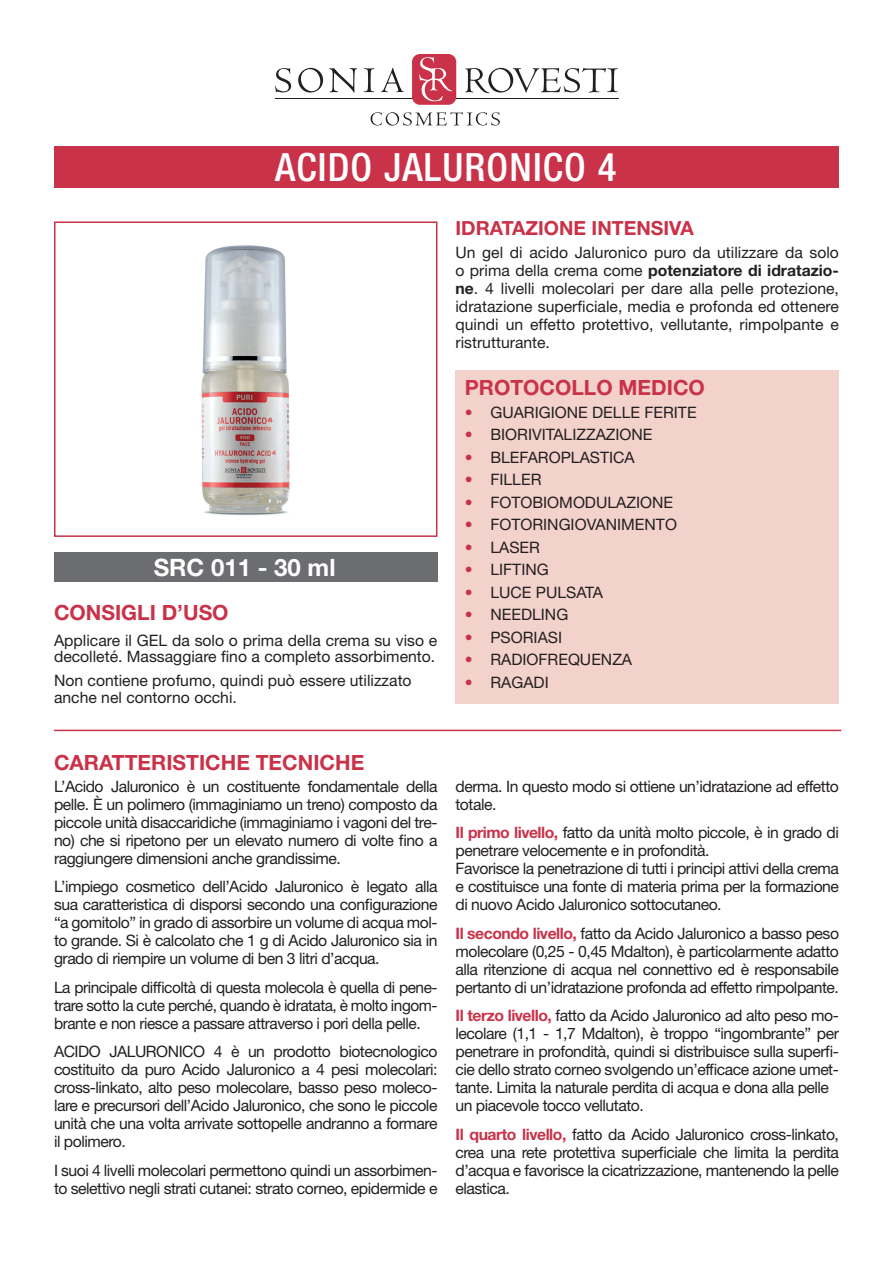
<style>
.page{position:relative;width:893px;height:1263px;background:#fff}
.page>*{position:absolute;margin:0;border:0;box-sizing:border-box;transform-origin:0 0}
.t1{font:500 condensed 39px "Helvetica Neue LT Std";letter-spacing:.03em;color:#fff}
.t2{font:700 24px "Helvetica Neue LT Std";color:#fff}
.t3{font:700 21px "Helvetica Neue LT Std";color:#c93249}
.t4{font:700 19.5px "Helvetica Neue LT Std";color:#c93249}
.t5{font:15.75px/18px "Helvetica Neue LT Std";letter-spacing:-.03em;color:#231f20;text-align:justify}
.t6{font:15.75px/16.5px "Helvetica Neue LT Std";color:#231f20}
.s1{font-weight:700}
.s2{color:#c93249}
.s3{font-weight:700;color:#c93249}
</style>
<div class="page">
<div style="left:455px;top:370px;width:384px;height:333px;background:#f2d2ca"></div>
<div style="left:54px;top:552px;width:383px;height:30px;background:#6c6d70"></div>
<div style="left:54px;top:147px;width:784px;height:41px;background:#c93249"></div>
<svg style="left:371px;top:112px;width:129px;height:14px"></svg>
<svg style="left:275px;top:68px;width:16px;height:24px"></svg>
<svg style="left:298px;top:68px;width:25px;height:25px"></svg>
<svg style="left:329px;top:68px;width:28px;height:25px"></svg>
<svg style="left:364px;top:68px;width:10px;height:24px"></svg>
<svg style="left:381px;top:68px;width:23px;height:24px"></svg>
<svg style="left:465px;top:68px;width:153px;height:25px"></svg>
<hr style="left:275px;top:99px;width:343px;height:1px;background:#231f20">
<div style="left:412px;top:54px;width:44px;height:51px;background:#c93249;border-radius:8px"></div>
<svg style="left:419px;top:57px;width:33px;height:44px"></svg>
<img style="left:201px;top:245px;width:89px;height:270px">
<div style="left:54px;top:221px;width:383px;height:316px;border:2px solid #c93249"></div>
<hr style="left:54px;top:730px;width:787px;height:1px;background:#c93249">
<h1 class="t1" style="left:275px;top:144px;width:343px">ACIDO JALURONICO 4</h1>
<p class="t4" style="left:455px;top:216px;width:240px">IDRATAZIONE INTENSIVA</p>
<p class="t5" style="left:455px;top:243px;width:385px">Un gel di acido Jaluronico puro da utilizzare da solo o prima della crema come <span class="s1">potenziatore di idratazio&shy;ne</span>. 4 livelli molecolari per dare alla pelle protezione, idratazione superficiale, media e profonda ed ottenere quindi un effetto protettivo, vellutante, rimpolpante e ristrutturante.</p>
<h3 class="t3" style="left:465px;top:375px;width:241px">PROTOCOLLO MEDICO</h3>
<p class="t6" style="left:465px;top:403px;width:233px"><span class="s2">•</span> GUARIGIONE DELLE FERITE</p>
<p class="t6" style="left:465px;top:426px;width:189px"><span class="s2">•</span> BIORIVITALIZZAZIONE</p>
<p class="t6" style="left:465px;top:448px;width:171px"><span class="s2">•</span> BLEFAROPLASTICA</p>
<p class="t5" style="left:465px;top:470px;width:78px"><span class="s2">•</span> FILLER</p>
<p class="t6" style="left:465px;top:493px;width:210px"><span class="s2">•</span> FOTOBIOMODULAZIONE</p>
<p class="t6" style="left:465px;top:516px;width:214px"><span class="s2">•</span> FOTORINGIOVANIMENTO</p>
<p class="t5" style="left:465px;top:538px;width:77px"><span class="s2">•</span> LASER</p>
<p class="t6" style="left:465px;top:561px;width:85px"><span class="s2">•</span> LIFTING</p>
<p class="t6" style="left:465px;top:583px;width:140px"><span class="s2">•</span> LUCE PULSATA</p>
<p class="t6" style="left:465px;top:606px;width:105px"><span class="s2">•</span> NEEDLING</p>
<p class="t6" style="left:465px;top:629px;width:99px"><span class="s2">•</span> PSORIASI</p>
<p class="t6" style="left:465px;top:651px;width:169px"><span class="s2">•</span> RADIOFREQUENZA</p>
<p class="t5" style="left:465px;top:673px;width:85px"><span class="s2">•</span> RAGADI</p>
<h2 class="t2" style="left:154px;top:552px;width:183px">SRC 011 - 30 ml</h2>
<h3 class="t3" style="left:54px;top:599px;width:176px">CONSIGLI D’USO</h3>
<p class="t6" style="left:54px;top:632px;width:385px">Applicare il GEL da solo o prima della crema su viso e decolleté. Massaggiare fino a completo assorbimento.</p>
<p class="t6" style="left:54px;top:672px;width:359px">Non contiene profumo, quindi può essere utilizzato anche nel contorno occhi.</p>
<h3 class="t3" style="left:54px;top:749px;width:312px">CARATTERISTICHE TECNICHE</h3>
<p class="t5" style="left:54px;top:777px;width:385px">L’Acido Jaluronico è un costituente fondamentale della pelle. È un polimero (immaginiamo un treno) composto da piccole unità disaccaridiche (immaginiamo i vagoni del tre&shy;no) che si ripetono per un elevato numero di volte fino a raggiungere dimensioni anche grandissime.</p>
<p class="t5" style="left:54px;top:877px;width:385px">L’impiego cosmetico dell’Acido Jaluronico è legato alla sua caratteristica di disporsi secondo una configurazione “a gomitolo” in grado di assorbire un volume di acqua mol&shy;to grande. Si è calcolato che 1 g di Acido Jaluronico sia in grado di riempire un volume di ben 3 litri d’acqua.</p>
<p class="t5" style="left:54px;top:978px;width:385px">La principale difficoltà di questa molecola è quella di pene&shy;trare sotto la cute perché, quando è idratata, è molto ingom&shy;brante e non riesce a passare attraverso i pori della pelle.</p>
<p class="t5" style="left:54px;top:1042px;width:385px">ACIDO JALURONICO 4 è un prodotto biotecnologico costituito da puro Acido Jaluronico a 4 pesi molecolari: cross-linkato, alto peso molecolare, basso peso moleco&shy;lare e precursori dell’Acido Jaluronico, che sono le piccole unità che una volta arrivate sottopelle andranno a formare il polimero.</p>
<p class="t5" style="left:54px;top:1161px;width:385px">I suoi 4 livelli molecolari permettono quindi un assorbimen&shy;to selettivo negli strati cutanei: strato corneo, epidermide e</p>
<p class="t5" style="left:455px;top:777px;width:385px">derma. In questo modo si ottiene un’idratazione ad effetto totale.</p>
<p class="t5" style="left:455px;top:823px;width:385px;text-align:left"><span class="s3">Il primo livello,</span> fatto da unità molto piccole, è in grado di penetrare velocemente e in profondità.<br>Favorisce la penetrazione di tutti i principi attivi della crema e costituisce una fonte di materia prima per la formazione di nuovo Acido Jaluronico sottocutaneo.</p>
<p class="t5" style="left:455px;top:924px;width:385px"><span class="s3">Il secondo livello,</span> fatto da Acido Jaluronico a basso peso molecolare (0,25 - 0,45 Mdalton), è particolarmente adatto alla ritenzione di acqua nel connettivo ed è responsabile pertanto di un’idratazione profonda ad effetto rimpolpante.</p>
<p class="t5" style="left:455px;top:1006px;width:385px;text-align:left"><span class="s3">Il terzo livello,</span> fatto da Acido Jaluronico ad alto peso mo&shy;lecolare (1,1 - 1,7 Mdalton), è troppo “ingombrante” per penetrare in profondità, quindi si distribuisce sulla superfi&shy;cie dello strato corneo svolgendo un’efficace azione umet&shy;tante. Limita la naturale perdita di acqua e dona alla pelle un piacevole tocco vellutato.</p>
<p class="t5" style="left:455px;top:1125px;width:385px"><span class="s3">Il quarto livello,</span> fatto da Acido Jaluronico cross-linkato, crea una rete protettiva superficiale che limita la perdita d’acqua e favorisce la cicatrizzazione, mantenendo la pelle elastica.</p>
</div>
